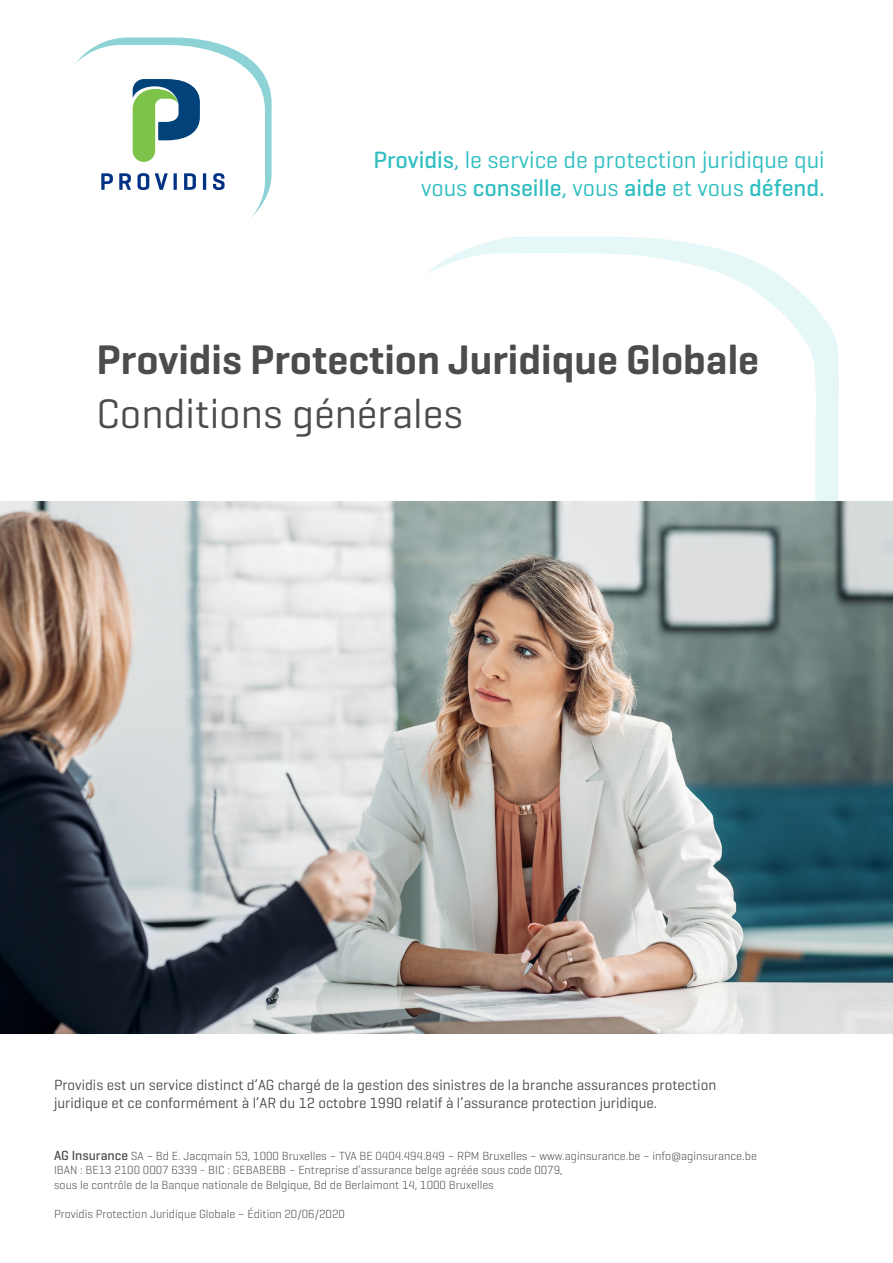
<style>
.page{position:relative;width:893px;height:1263px;background:#fff}
.page>*{position:absolute;margin:0;border:0;box-sizing:border-box;transform-origin:0 0}
.t1{font:600 42px "Geogrotesque";color:#4b4c4d}
.t2{font:42px "Geogrotesque";color:#4b4c4d}
.t3{font:24px/28.8px "Geogrotesque";color:#30bec1;text-align:right}
.t4{font:15px/18px "Geogrotesque";color:#4b4c4d}
.t5{font:300 12px/14.4px "Geogrotesque";color:#4b4c4d}
.s1{font-weight:500}
.s2{font-weight:500;font-size:13.5px}
</style>
<div class="page">
<svg style="left:459px;top:236px;width:386px;height:266px;fill:#edf9fa"></svg>
<svg style="left:351px;top:253px;width:470px;height:249px"></svg>
<img style="left:0;top:502px;width:893px;height:531px">
<svg style="left:74px;top:38px;width:198px;height:181px"></svg>
<h2 class="t3" style="left:373px;top:144px;width:453px"><span class="s1">Providis</span>, le service de protection juridique qui vous <span class="s1">conseille</span>, vous <span class="s1">aide</span> et vous <span class="s1">défend.</span></h2>
<h1 class="t1" style="left:97px;top:333px;width:664px">Providis Protection Juridique Globale</h1>
<h1 class="t2" style="left:97px;top:387px;width:368px">Conditions générales</h1>
<p class="t4" style="left:54px;top:1075px;width:664px">Providis est un service distinct d’AG chargé de la gestion des sinistres de la branche assurances protection juridique et ce conformément à l’AR du 12 octobre 1990 relatif à l’assurance protection juridique.</p>
<p class="t5" style="left:54px;top:1148px;width:704px"><span class="s2">AG Insurance</span> SA – Bd E. Jacqmain 53, 1000 Bruxelles – TVA BE 0404.494.849 – RPM Bruxelles – www.aginsurance.be – info@aginsurance.be<br>IBAN : BE13 2100 0007 6339 - BIC : GEBABEBB – Entreprise d’assurance belge agréée sous code 0079,<br>sous le contrôle de la Banque nationale de Belgique, Bd de Berlaimont 14, 1000 Bruxelles</p>
<p class="t5" style="left:54px;top:1206px;width:292px">Providis Protection Juridique Globale – Édition 20/06/2020</p>
</div>
